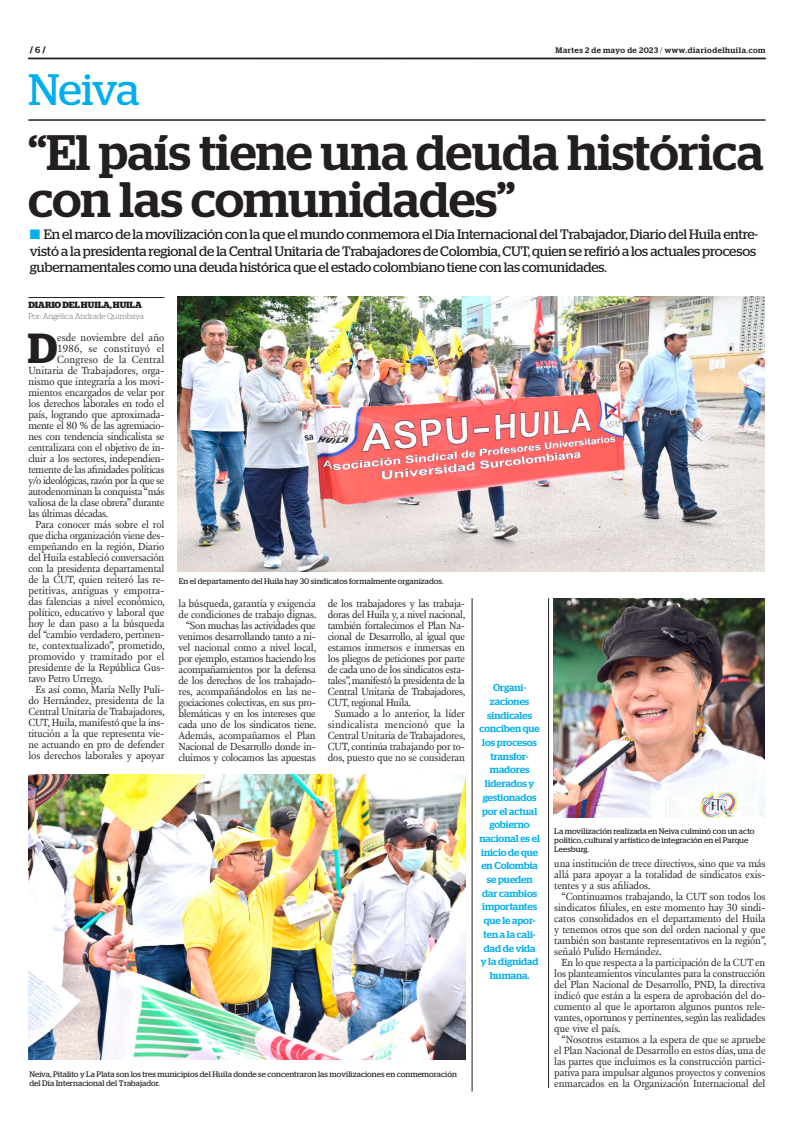
<style>
.page{position:relative;width:801px;height:1134px;background:#fff}
.page>*{position:absolute;margin:0;border:0;box-sizing:border-box;transform-origin:0 0}
.t1{font:500 49.8px/47.4px "Stag";color:#231f20}
.t2{font:43.9px "Stag";letter-spacing:-.025em;color:#00aeef}
.t3{font:600 42px "Stag";color:#231f20}
.t4{font:13.7px/16.5px "Stag";letter-spacing:-.01em;color:#231f20}
.t5{font:10.6px/11px "New Fournier BP";letter-spacing:-.02em;color:#231f20;text-align:justify}
.t6{font:10.6px "New Fournier BP";letter-spacing:.01em;color:#231f20}
.t7{font:10.6px "New Fournier BP";color:#231f20}
.t8{font:10.6px "New Fournier BP";letter-spacing:.005em;color:#231f20}
.t9{font:10.6px "New Fournier BP";letter-spacing:.025em;color:#231f20}
.t10{font:500 10px/13.7px "Stag";color:#00aeef;text-align:center}
.t11{font:700 9px "Stag";color:#231f20}
.t12{font:8px/9px "Stag";letter-spacing:.01em;color:#231f20}
.t13{font:500 8px "Stag";letter-spacing:.065em;color:#231f20}
.t14{font:300 8px "Stag";letter-spacing:-.005em;color:#6c6d70}
.s1{font-weight:500}
.s2{font-weight:300}
.s3{color:#00aeef}
</style>
<div class="page">
<svg style="left:28px;top:58px;width:737px;height:1px"></svg>
<hr style="left:28px;top:120px;width:737px;height:1px;background:#231f20">
<img style="left:553px;top:598px;width:211px;height:220px">
<img style="left:178px;top:297px;width:586px;height:274px">
<img style="left:28px;top:775px;width:437px;height:284px">
<hr style="left:28px;top:297px;width:136px;height:1px;background:#231f20">
<hr style="left:472px;top:598px;width:1px;height:493px;background:#231f20">
<hr style="left:548px;top:598px;width:1px;height:490px;background:#231f20">
<p class="t11" style="left:30px;top:45px;width:17px">/ <span class="s1">6</span> /</p>
<p class="t13" style="left:555px;top:45px;width:211px">Martes 2 de mayo de 2023 <span class="s2">/</span> www.diariodelhuila.com</p>
<h2 class="t2" style="left:28px;top:64px;width:113px">Neiva</h2>
<h1 class="t1" style="left:28px;top:128px;width:737px">“El país tiene una deuda histórica con las comunidades”</h1>
<p class="t4" style="left:30px;top:226px;width:730px"><span class="s3">■</span> En el marco de la movilización con la que el mundo conmemora el Día Internacional del Trabajador, Diario del Huila entre&shy;vistó a la presidenta regional de la Central Unitaria de Trabajadores de Colombia, CUT, quien se refirió a los actuales procesos gubernamentales como una deuda histórica que el estado colombiano tiene con las comunidades.</p>
<p class="t11" style="left:28px;top:299px;width:115px">DIARIO DEL HUILA, HUILA</p>
<p class="t14" style="left:28px;top:311px;width:117px">Por: Angélica Andrade Quimbaya</p>
<h3 class="t3" style="left:28px;top:323px;width:31px">D</h3>
<p class="t8" style="left:57px;top:330px;width:109px">esde noviembre del año</p>
<p class="t9" style="left:57px;top:341px;width:109px">1986, se constituyó el</p>
<p class="t6" style="left:57px;top:352px;width:109px">Congreso de la Central</p>
<p class="t5" style="left:28px;top:365px;width:138px">Unitaria de Trabajadores, orga-</p>
<p class="t5" style="left:28px;top:376px;width:138px">nismo que integraría a los movi-</p>
<p class="t5" style="left:28px;top:387px;width:138px">mientos encargados de velar por</p>
<p class="t5" style="left:28px;top:398px;width:138px">los derechos laborales en todo el</p>
<p class="t5" style="left:28px;top:409px;width:138px">país, logrando que aproximada-</p>
<p class="t5" style="left:28px;top:420px;width:138px">mente el 80 % de las agremiacio-</p>
<p class="t5" style="left:28px;top:431px;width:138px">nes con tendencia sindicalista se</p>
<p class="t5" style="left:28px;top:442px;width:138px">centralizara con el objetivo de in-</p>
<p class="t5" style="left:28px;top:453px;width:138px">cluir a los sectores, independien-</p>
<p class="t5" style="left:28px;top:464px;width:138px">temente de las afinidades políticas</p>
<p class="t5" style="left:28px;top:475px;width:138px">y/o ideológicas, razón por la que se</p>
<p class="t5" style="left:28px;top:486px;width:138px">autodenominan la conquista “más</p>
<p class="t5" style="left:28px;top:497px;width:138px">valiosa de la clase obrera” durante</p>
<p class="t5" style="left:28px;top:508px;width:81px">las últimas décadas.</p>
<p class="t5" style="left:35px;top:519px;width:130px">Para conocer más sobre el rol</p>
<p class="t5" style="left:28px;top:530px;width:138px">que dicha organización viene des-</p>
<p class="t5" style="left:28px;top:541px;width:138px">empeñando en la región, Diario</p>
<p class="t5" style="left:28px;top:552px;width:138px">del Huila estableció conversación</p>
<p class="t5" style="left:28px;top:563px;width:138px">con la presidenta departamental</p>
<p class="t5" style="left:28px;top:574px;width:138px">de la CUT, quien reiteró las re-</p>
<p class="t6" style="left:28px;top:583px;width:138px">petitivas, antiguas y empotra-</p>
<p class="t5" style="left:28px;top:596px;width:138px">das falencias a nivel económico,</p>
<p class="t5" style="left:28px;top:607px;width:138px">político, educativo y laboral que</p>
<p class="t5" style="left:28px;top:618px;width:138px">hoy le dan paso a la búsqueda</p>
<p class="t5" style="left:28px;top:629px;width:138px">del “cambio verdadero, pertinen-</p>
<p class="t7" style="left:28px;top:638px;width:138px">te, contextualizado”, prometido,</p>
<p class="t6" style="left:28px;top:649px;width:138px">promovido y tramitado por el</p>
<p class="t5" style="left:28px;top:662px;width:138px">presidente de la República Gus-</p>
<p class="t5" style="left:28px;top:673px;width:76px">tavo Petro Urrego.</p>
<p class="t5" style="left:35px;top:684px;width:130px">Es así como, María Nelly Puli-</p>
<p class="t5" style="left:28px;top:695px;width:138px">do Hernández, presidenta de la</p>
<p class="t5" style="left:28px;top:706px;width:138px">Central Unitaria de Trabajadores,</p>
<p class="t5" style="left:28px;top:717px;width:138px">CUT, Huila, manifestó que la ins-</p>
<p class="t5" style="left:28px;top:728px;width:138px">titución a la que representa vie-</p>
<p class="t5" style="left:28px;top:739px;width:138px">ne actuando en pro de defender</p>
<p class="t5" style="left:28px;top:750px;width:138px">los derechos laborales y apoyar</p>
<p class="t12" style="left:179px;top:576px;width:266px">En el departamento del Huila hay 30 sindicatos formalmente organizados.</p>
<p class="t5" style="left:179px;top:598px;width:139px;text-align:right">la búsqueda, garantía y exigencia de condiciones de trabajo dignas. “Son muchas las actividades que venimos desarrollando tanto a ni&shy;vel nacional como a nivel local, por ejemplo, estamos haciendo los acompañamientos por la defensa de los derechos de los trabajado&shy;res, acompañándolos en las ne&shy;gociaciones colectivas, en sus pro&shy;blemáticas y en los intereses que cada uno de los sindicatos tiene.<br>Además, acompañamos el Plan<br>Nacional de Desarrollo donde in&shy;cluimos y colocamos las apuestas</p>
<p class="t5" style="left:328px;top:598px;width:139px">de los trabajadores y las trabaja&shy;doras del Huila y, a nivel nacional, también fortalecimos el Plan Na&shy;cional de Desarrollo, al igual que estamos inmersos e inmersas en los pliegos de peticiones por parte de cada uno de los sindicatos esta&shy;tales”, manifestó la presidenta de la Central Unitaria de Trabajadores, CUT, regional Huila.</p>
<p class="t10" style="left:479px;top:681px;width:62px">Organi&shy;zaciones sindicales conciben que los procesos transfor&shy;madores liderados y gestionados por el actual gobierno nacional es el inicio de que en Colombia se pueden dar cambios importantes que le apor&shy;ten a la cali&shy;dad de vida<br>y la dignidad humana.</p>
<p class="t5" style="left:328px;top:708px;width:139px;text-indent:7px">Sumado a lo anterior, la líder sindicalista mencionó que la Central Unitaria de Trabajadores, CUT, continúa trabajando por to&shy;dos, puesto que no se consideran</p>
<p class="t12" style="left:554px;top:826px;width:202px">La movilización realizada en Neiva culminó con un acto político, cultural y artístico de integración en el Parque<br>Leesburg.</p>
<p class="t5" style="left:554px;top:858px;width:213px">una institución de trece directivos, sino que va más allá para apoyar a la totalidad de sindicatos exis&shy;tentes y a sus afiliados.</p>
<p class="t5" style="left:554px;top:891px;width:213px;text-indent:7px">“Continuamos trabajando, la CUT son todos los sindicatos filiales, en este momento hay 30 sindi&shy;catos consolidados en el departamento del Huila y tenemos otros que son del orden nacional y que también son bastante representativos en la región”, señaló Pulido Hernández.</p>
<p class="t5" style="left:554px;top:957px;width:213px;text-indent:7px">En lo que respecta a la participación de la CUT en los planteamientos vinculantes para la construcción del Plan Nacional de Desarrollo, PND, la directiva indicó que están a la espera de aprobación del do&shy;cumento al que le aportaron algunos puntos rele&shy;vantes, oportunos y pertinentes, según las realidades que vive el país.</p>
<p class="t5" style="left:554px;top:1034px;width:213px;text-indent:7px">“Nosotros estamos a la espera de que se apruebe el Plan Nacional de Desarrollo en estos días, una de las partes que incluimos es la construcción partici&shy;pativa para impulsar algunos proyectos y convenios enmarcados en la Organización Internacional del</p>
<p class="t12" style="left:29px;top:1069px;width:429px">Neiva, Pitalito y La Plata son los tres municipios del Huila donde se concentraron las movilizaciones en conmemoración del Día Internacional del Trabajador.</p>
</div>
